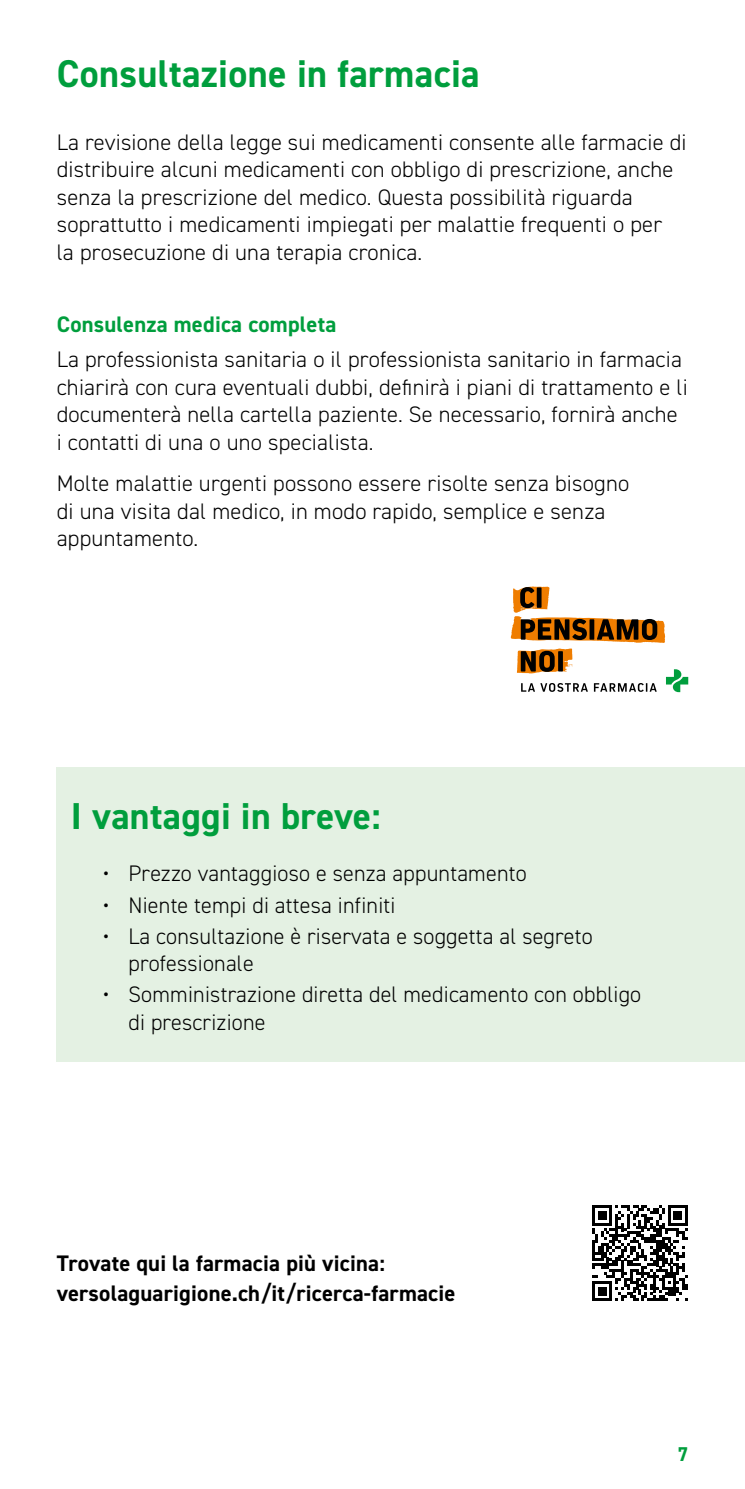
<style>
.page{position:relative;width:745px;height:1489px;background:#fff}
.page>*{position:absolute;margin:0;border:0;box-sizing:border-box;transform-origin:0 0}
.t1{font:700 38.75px "DIN2014";letter-spacing:.01em;color:#009e3d}
.t2{font:700 37.5px "DIN2014";letter-spacing:.01em;color:#009e3d}
.t3{font:300 22.5px/27.5px "DIN2014";letter-spacing:.01em;color:#000}
.t4{font:700 22.5px/30px "DIN2014";letter-spacing:.01em;color:#000}
.t5{font:700 22.5px "DIN2014";letter-spacing:.01em;color:#009e3d}
.t6{font:700 20px "DIN2014";color:#009e3d}
</style>
<div class="page">
<div style="left:57px;top:767px;width:687px;height:295px;background:#e4f1e3"></div>
<svg style="left:592px;top:1205px;width:95px;height:95px"></svg>
<svg style="left:510px;top:586px;width:177px;height:106px"></svg>
<h1 class="t1" style="left:57px;top:48px;width:424px">Consultazione in farmacia</h1>
<p class="t3" style="left:57px;top:128px;width:631px">La revisione della legge sui medicamenti consente alle farmacie di distribuire alcuni medicamenti con obbligo di prescrizione, anche senza la prescrizione del medico. Questa possibilità riguarda soprattutto i medicamenti impiegati per malattie frequenti o per<br>la prosecuzione di una terapia cronica.</p>
<p class="t5" style="left:57px;top:310px;width:281px">Consulenza medica completa</p>
<p class="t3" style="left:57px;top:345px;width:632px">La professionista sanitaria o il professionista sanitario in farmacia chiarirà con cura eventuali dubbi, definirà i piani di trattamento e li documenterà nella cartella paziente. Se necessario, fornirà anche i contatti di una o uno specialista.</p>
<p class="t3" style="left:57px;top:470px;width:573px">Molte malattie urgenti possono essere risolte senza bisogno di una visita dal medico, in modo rapido, semplice e senza appuntamento.</p>
<h2 class="t2" style="left:71px;top:791px;width:311px">I vantaggi in breve:</h2>
<p class="t3" style="left:103px;top:860px;width:425px">• Prezzo vantaggioso e senza appuntamento</p>
<p class="t3" style="left:103px;top:891px;width:294px">• Niente tempi di attesa infiniti</p>
<p class="t3" style="left:128px;top:922px;width:465px;text-indent:-26px">• La consultazione è riservata e soggetta al segreto professionale</p>
<p class="t3" style="left:128px;top:980px;width:514px;text-indent:-26px">• Somministrazione diretta del medicamento con obbligo di prescrizione</p>
<p class="t4" style="left:57px;top:1247px;width:400px">Trovate qui la farmacia più vicina: versolaguarigione.ch/it/ricerca-farmacie</p>
<p class="t6" style="left:677px;top:1440px;width:12px">7</p>
</div>
